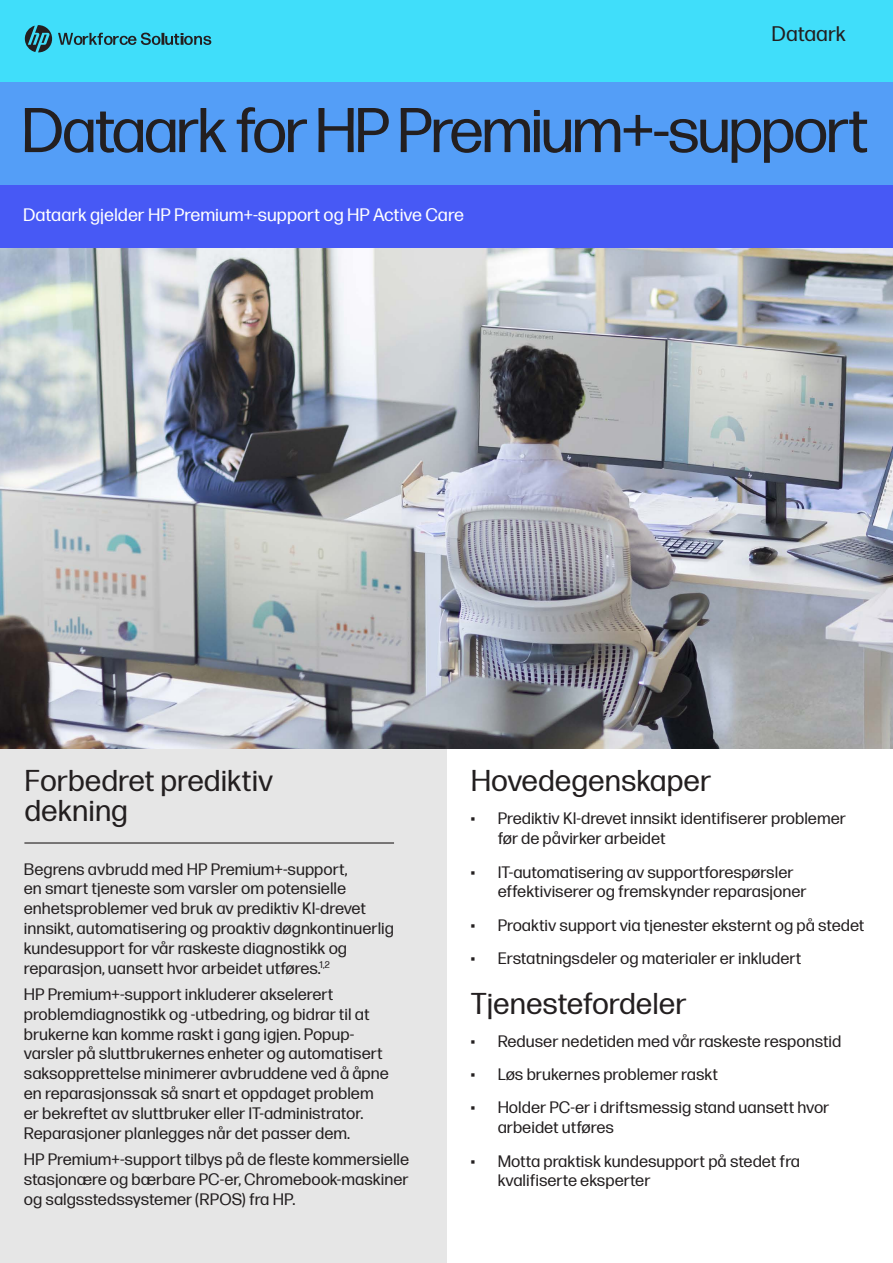
<style>
.page{position:relative;width:893px;height:1263px;background:#fff}
.page>*{position:absolute;margin:0;border:0;box-sizing:border-box;transform-origin:0 0}
.t1{font:63px "Forma DJR Display";color:#231f20}
.t2{font:30px/30px "Forma DJR Micro";color:#231f20}
.t3{font:21px "Forma DJR Micro";color:#231f20}
.t4{font:18px "Forma DJR Micro";color:#fff}
.t5{font:16.5px/19.8px "Forma DJR Micro";color:#231f20}
</style>
<div class="page">
<div style="left:0;top:82px;width:893px;height:103px;background:#549ef7"></div>
<div style="left:0;top:185px;width:893px;height:63px;background:#4759f5"></div>
<img style="left:0;top:248px;width:893px;height:501px">
<div style="left:0;top:749px;width:446px;height:514px;background:#e6e6e6"></div>
<hr style="left:24px;top:842px;width:370px;height:1px;background:#231f20">
<div style="left:0;top:0;width:893px;height:82px;background:#40defa"></div>
<svg style="left:58px;top:33px;width:153px;height:12px"></svg>
<svg style="left:25px;top:25px;width:27px;height:27px"></svg>
<p class="t3" style="left:772px;top:19px;width:76px">Dataark</p>
<h1 class="t1" style="left:23px;top:87px;width:846px">Dataark for HP Premium+-support</h1>
<p class="t4" style="left:23px;top:201px;width:442px">Dataark gjelder HP Premium+-support og HP Active Care</p>
<h2 class="t2" style="left:24px;top:763px;width:250px">Forbedret prediktiv dekning</h2>
<p class="t5" style="left:24px;top:858px;width:372px">Begrens avbrudd med HP Premium+-support,<br>en smart tjeneste som varsler om potensielle enhetsproblemer ved bruk av prediktiv KI-drevet innsikt, automatisering og proaktiv døgnkontinuerlig kundesupport for vår raskeste diagnostikk og reparasjon, uansett hvor arbeidet utføres.<sup>1,2</sup></p>
<p class="t5" style="left:24px;top:983px;width:367px">HP Premium+-support inkluderer akselerert problemdiagnostikk og -utbedring, og bidrar til at brukerne kan komme raskt i gang igjen. Popup&shy;varsler på sluttbrukernes enheter og automatisert saksopprettelse minimerer avbruddene ved å åpne en reparasjonssak så snart et oppdaget problem er bekreftet av sluttbruker eller IT-administrator.<br>Reparasjoner planlegges når det passer dem.</p>
<p class="t5" style="left:24px;top:1148px;width:387px;text-align:justify">HP Premium+-support tilbys på de fleste kommersielle stasjonære og bærbare PC-er, Chromebook-maskiner og salgsstedssystemer (RPOS) fra HP.</p>
<h2 class="t2" style="left:471px;top:763px;width:242px">Hovedegenskaper</h2>
<p class="t5" style="left:498px;top:808px;width:350px;text-indent:-27px">• Prediktiv KI-drevet innsikt identifiserer problemer før de påvirker arbeidet</p>
<p class="t5" style="left:498px;top:861px;width:310px;text-indent:-27px">• IT-automatisering av supportforespørsler effektiviserer og fremskynder reparasjoner</p>
<p class="t5" style="left:471px;top:914px;width:395px">• Proaktiv support via tjenester eksternt og på stedet</p>
<p class="t5" style="left:471px;top:947px;width:332px">• Erstatningsdeler og materialer er inkludert</p>
<h2 class="t2" style="left:471px;top:986px;width:217px">Tjenestefordeler</h2>
<p class="t5" style="left:471px;top:1030px;width:372px">• Reduser nedetiden med vår raskeste responstid</p>
<p class="t5" style="left:471px;top:1063px;width:249px">• Løs brukernes problemer raskt</p>
<p class="t5" style="left:498px;top:1096px;width:333px;text-indent:-27px">• Holder PC-er i driftsmessig stand uansett hvor arbeidet utføres</p>
<p class="t5" style="left:498px;top:1150px;width:304px;text-indent:-27px">• Motta praktisk kundesupport på stedet fra kvalifiserte eksperter</p>
</div>
